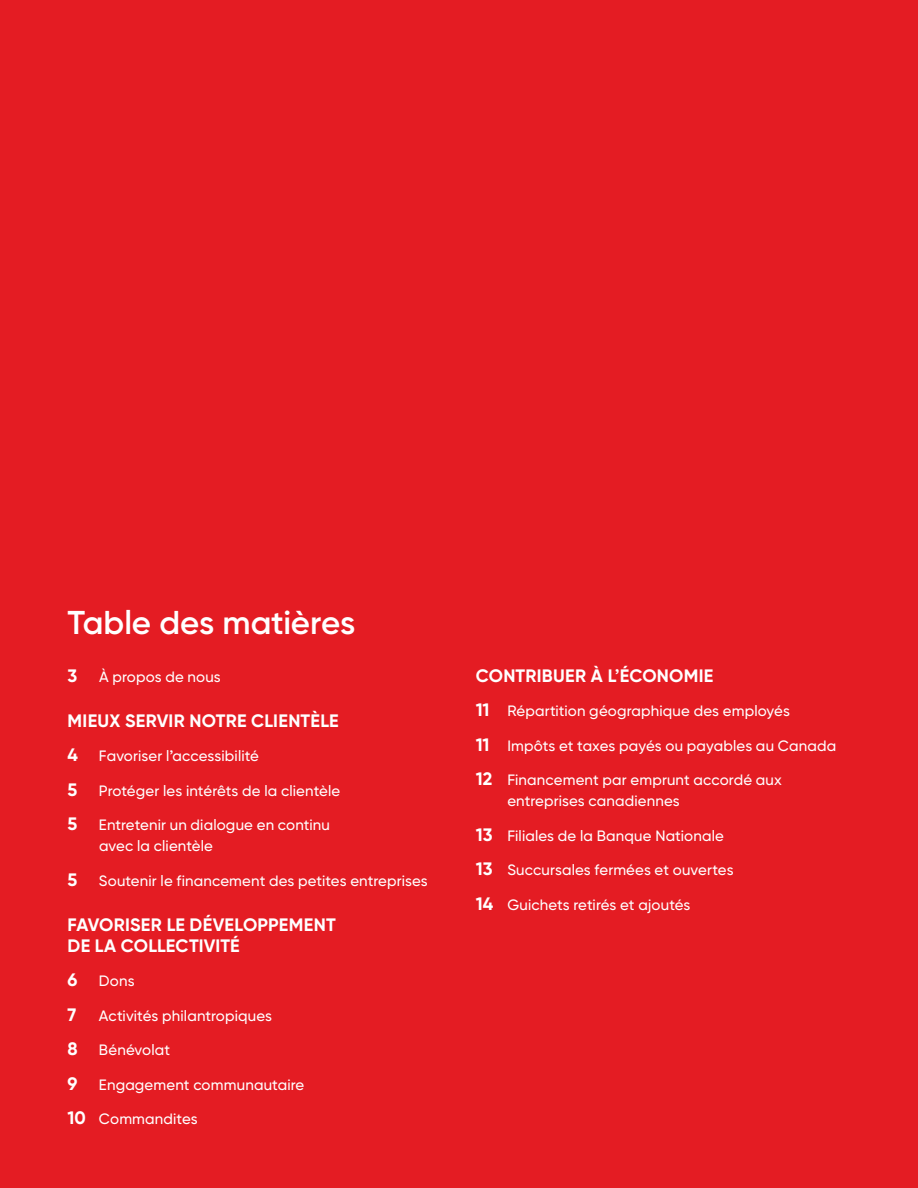
<style>
.page{position:relative;width:918px;height:1188px;background:#e41c23}
.page>*{position:absolute;margin:0;border:0;box-sizing:border-box;transform-origin:0 0}
.Titre_tdm{font:600 33px "Gilroy BN";letter-spacing:-.005em;color:#fff}
.t1{font:700 18px/21px "Gilroy BN";letter-spacing:.015em;color:#fff}
.t2{font:500 15px/21px "Gilroy BN";letter-spacing:.01em;color:#fff}
.s1{font-weight:700;font-size:18px}
</style>
<div class="page">
<p class="Titre_tdm" style="left:68px;top:602px;width:289px">Table des matières</p>
<p class="t2" style="left:68px;top:666px;width:155px"><span class="s1">3</span> À propos de nous</p>
<p class="t1" style="left:68px;top:710px;width:273px">MIEUX SERVIR NOTRE CLIENTÈLE</p>
<p class="t2" style="left:68px;top:746px;width:193px"><span class="s1">4</span> Favoriser l’accessibilité</p>
<p class="t2" style="left:68px;top:780px;width:274px"><span class="s1">5</span> Protéger les intérêts de la clientèle</p>
<p class="t2" style="left:99px;top:815px;width:233px;text-indent:-32px"><span class="s1">5</span> Entretenir un dialogue en continu avec la clientèle</p>
<p class="t2" style="left:68px;top:870px;width:362px"><span class="s1">5</span> Soutenir le financement des petites entreprises</p>
<p class="t1" style="left:68px;top:914px;width:270px">FAVORISER LE DÉVELOPPEMENT<br>DE LA COLLECTIVITÉ</p>
<p class="t2" style="left:68px;top:971px;width:69px"><span class="s1">6</span> Dons</p>
<p class="t1" style="left:68px;top:1004px;width:10px">7</p>
<p class="t2" style="left:99px;top:1005px;width:175px">Activités philantropiques</p>
<p class="t2" style="left:68px;top:1040px;width:104px"><span class="s1">8</span> Bénévolat</p>
<p class="t2" style="left:68px;top:1074px;width:238px"><span class="s1">9</span> Engagement communautaire</p>
<p class="t2" style="left:68px;top:1109px;width:132px"><span class="s1">10</span> Commandites</p>
<p class="t1" style="left:476px;top:665px;width:239px">CONTRIBUER À L’ÉCONOMIE</p>
<p class="t2" style="left:476px;top:701px;width:316px"><span class="s1">11</span> Répartition géographique des employés</p>
<p class="t2" style="left:476px;top:735px;width:362px"><span class="s1">11</span> Impôts et taxes payés ou payables au Canada</p>
<p class="t2" style="left:507px;top:770px;width:276px;text-indent:-32px"><span class="s1">12</span> Financement par emprunt accordé aux entreprises canadiennes</p>
<p class="t2" style="left:476px;top:825px;width:250px"><span class="s1">13</span> Filiales de la Banque Nationale</p>
<p class="t2" style="left:476px;top:860px;width:259px"><span class="s1">13</span> Succursales fermées et ouvertes</p>
<p class="t2" style="left:476px;top:894px;width:216px"><span class="s1">14</span> Guichets retirés et ajoutés</p>
</div>
